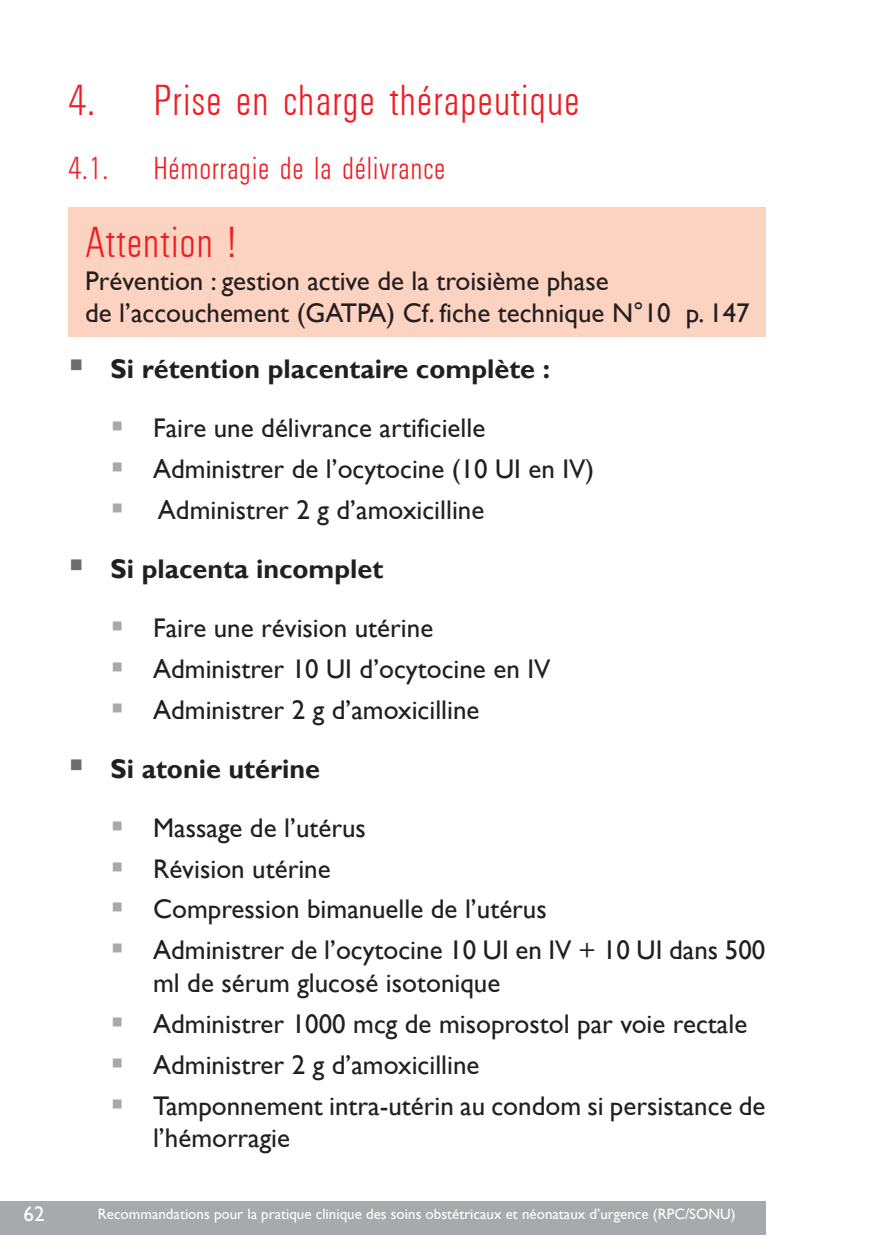
<style>
.page{position:relative;width:893px;height:1259px;background:#fff}
.page>*{position:absolute;margin:0;border:0;box-sizing:border-box;transform-origin:0 0}
.t1{font:45px "Univers Condensed LIGHT";color:#ee1d23}
.t2{font:33px "Univers Condensed LIGHT";color:#ee1d23}
.t3{font:27px/40.8px "Gill Sans";color:#231f20}
.t4{font:700 27px "Gill Sans";color:#231f20}
.t5{font:21px "Gill Sans";color:#fff}
.t6{font:15px "Gill Sans";color:#fff}
</style>
<div class="page">
<div style="left:0;top:1201px;width:765px;height:33px;background:#a8a9ad"></div>
<div style="left:68px;top:207px;width:697px;height:130px;background:#fcd2c0"></div>
<h1 class="t1" style="left:68px;top:77px;width:514px">4. Prise en charge thérapeutique</h1>
<p class="t2" style="left:68px;top:151px;width:42px">4.1.</p>
<p class="t2" style="left:153px;top:151px;width:294px">Hémorragie de la délivrance</p>
<h1 class="t1" style="left:85px;top:218px;width:153px">Attention !</h1>
<p class="t3" style="left:85px;top:264px;width:525px;line-height:32.4px">Prévention : gestion active de la troisième phase de l’accouchement (GATPA</p>
<p class="t3" style="left:387px;top:292px;width:365px">) Cf. fiche technique N°10 p. 147</p>
<p class="t4" style="left:111px;top:353px;width:441px">Si rétention placentaire complète :</p>
<p class="t3" style="left:153px;top:407px;width:443px">Faire une délivrance artificielle<br>Administrer de l’ocytocine (10 UI en IV)<br>Administrer 2 g d’amoxicilline</p>
<p class="t4" style="left:111px;top:553px;width:274px">Si placenta incomplet</p>
<p class="t3" style="left:153px;top:607px;width:399px">Faire une révision utérine<br>Administrer 10 UI d’ocytocine en IV<br>Administrer 2 g d’amoxicilline</p>
<p class="t4" style="left:111px;top:752px;width:211px">Si atonie utérine</p>
<p class="t3" style="left:153px;top:807px;width:614px">Massage de l’utérus<br>Révision utérine<br>Compression bimanuelle de l’utérus<br>Administrer de l’ocytocine 10 UI en IV + 10 UI dans 500</p>
<p class="t3" style="left:153px;top:962px;width:614px">ml de sérum glucosé isotonique<br>Administrer 1000 mcg de misoprostol par voie rectale Administrer 2 g d’amoxicilline<br>Tamponnement intra-utérin au condom si persistance de</p>
<p class="t3" style="left:153px;top:1117px;width:138px">l’hémorragie</p>
<p class="t5" style="left:24px;top:1202px;width:22px">62</p>
<p class="t6" style="left:98px;top:1205px;width:639px">Recommandations pour la pratique clinique des soins obstétricaux et néonataux d’urgence (RPC/SONU)</p>
</div>
